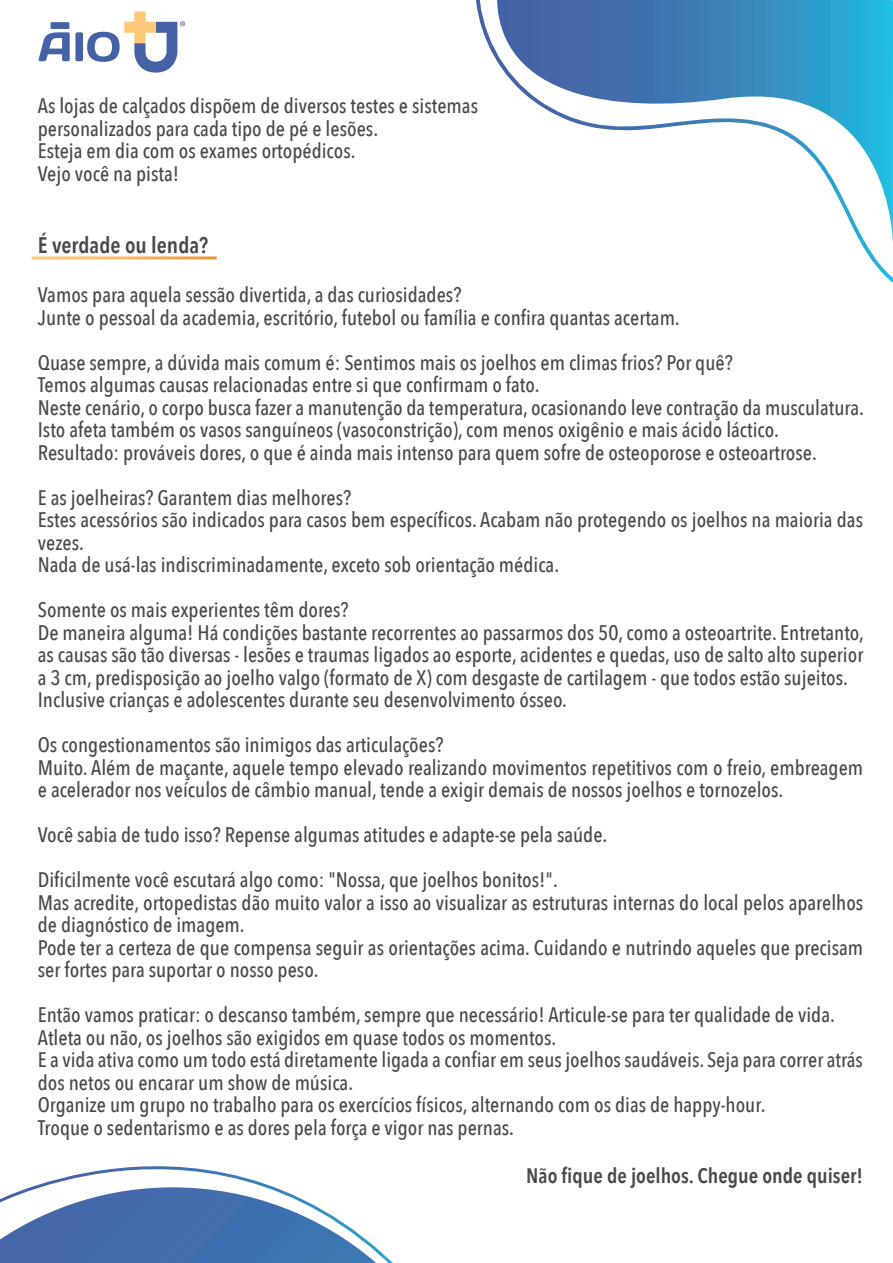
<style>
.page{position:relative;width:893px;height:1263px;background:#fff}
.page>*{position:absolute;margin:0;border:0;box-sizing:border-box;transform-origin:0 0}
.t1{font:600 22.5px "Avenir Next Condensed";color:#46494b}
.t2{font:500 21px/22.5px "Avenir Next Condensed";color:#46494b}
.t3{font:600 21px "Avenir Next Condensed";color:#46494b}
</style>
<div class="page">
<svg style="left:39px;top:11px;width:146px;height:62px"></svg>
<svg style="left:476px;top:0;width:417px;height:283px"></svg>
<svg style="left:497px;top:0;width:396px;height:245px"></svg>
<svg style="left:0;top:1166px;width:393px;height:97px"></svg>
<p class="t2" style="left:38px;top:95px;width:442px">As lojas de calçados dispõem de diversos testes e sistemas personalizados para cada tipo de pé e lesões.<br>Esteja em dia com os exames ortopédicos.<br>Vejo você na pista!</p>
<p class="t1" style="left:38px;top:226px;width:172px">É verdade ou lenda?</p>
<p class="t2" style="left:38px;top:284px;width:643px">Vamos para aquela sessão divertida, a das curiosidades?<br>Junte o pessoal da academia, escritório, futebol ou família e confira quantas acertam.</p>
<p class="t2" style="left:38px;top:351px;width:828px">Quase sempre, a dúvida mais comum é: Sentimos mais os joelhos em climas frios? Por quê?<br>Temos algumas causas relacionadas entre si que confirmam o fato.<br>Neste cenário, o corpo busca fazer a manutenção da temperatura, ocasionando leve contração da musculatura.<br>Isto afeta também os vasos sanguíneos (vasoconstrição), com menos oxigênio e mais ácido láctico.<br>Resultado: prováveis dores, o que é ainda mais intenso para quem sofre de osteoporose e osteoartrose.</p>
<p class="t2" style="left:38px;top:486px;width:827px">E as joelheiras? Garantem dias melhores?<br>Estes acessórios são indicados para casos bem específicos. Acabam não protegendo os joelhos na maioria das vezes.<br>Nada de usá-las indiscriminadamente, exceto sob orientação médica.</p>
<p class="t2" style="left:38px;top:599px;width:828px">Somente os mais experientes têm dores?<br>De maneira alguma! Há condições bastante recorrentes ao passarmos dos 50, como a osteoartrite. Entretanto, as causas são tão diversas - lesões e traumas ligados ao esporte, acidentes e quedas, uso de salto alto superior a 3 cm, predisposição ao joelho valgo (formato de X) com desgaste de cartilagem - que todos estão sujeitos.<br>Inclusive crianças e adolescentes durante seu desenvolvimento ósseo.</p>
<p class="t2" style="left:38px;top:734px;width:827px">Os congestionamentos são inimigos das articulações?<br>Muito. Além de maçante, aquele tempo elevado realizando movimentos repetitivos com o freio, embreagem e acelerador nos veículos de câmbio manual, tende a exigir demais de nossos joelhos e tornozelos.</p>
<p class="t2" style="left:38px;top:812px;width:571px;line-height:45px">Você sabia de tudo isso? Repense algumas atitudes e adapte-se pela saúde.<br>Dificilmente você escutará algo como: "Nossa, que joelhos bonitos!".</p>
<p class="t2" style="left:38px;top:891px;width:827px">Mas acredite, ortopedistas dão muito valor a isso ao visualizar as estruturas internas do local pelos aparelhos de diagnóstico de imagem.<br>Pode ter a certeza de que compensa seguir as orientações acima. Cuidando e nutrindo aqueles que precisam ser fortes para suportar o nosso peso.</p>
<p class="t2" style="left:38px;top:1004px;width:827px">Então vamos praticar: o descanso também, sempre que necessário! Articule-se para ter qualidade de vida.<br>Atleta ou não, os joelhos são exigidos em quase todos os momentos.<br>E a vida ativa como um todo está diretamente ligada a confiar em seus joelhos saudáveis. Seja para correr atrás dos netos ou encarar um show de música.<br>Organize um grupo no trabalho para os exercícios físicos, alternando com os dias de happy-hour.<br>Troque o sedentarismo e as dores pela força e vigor nas pernas.</p>
<p class="t3" style="left:526px;top:1157px;width:338px">Não fique de joelhos. Chegue onde quiser!</p>
</div>
